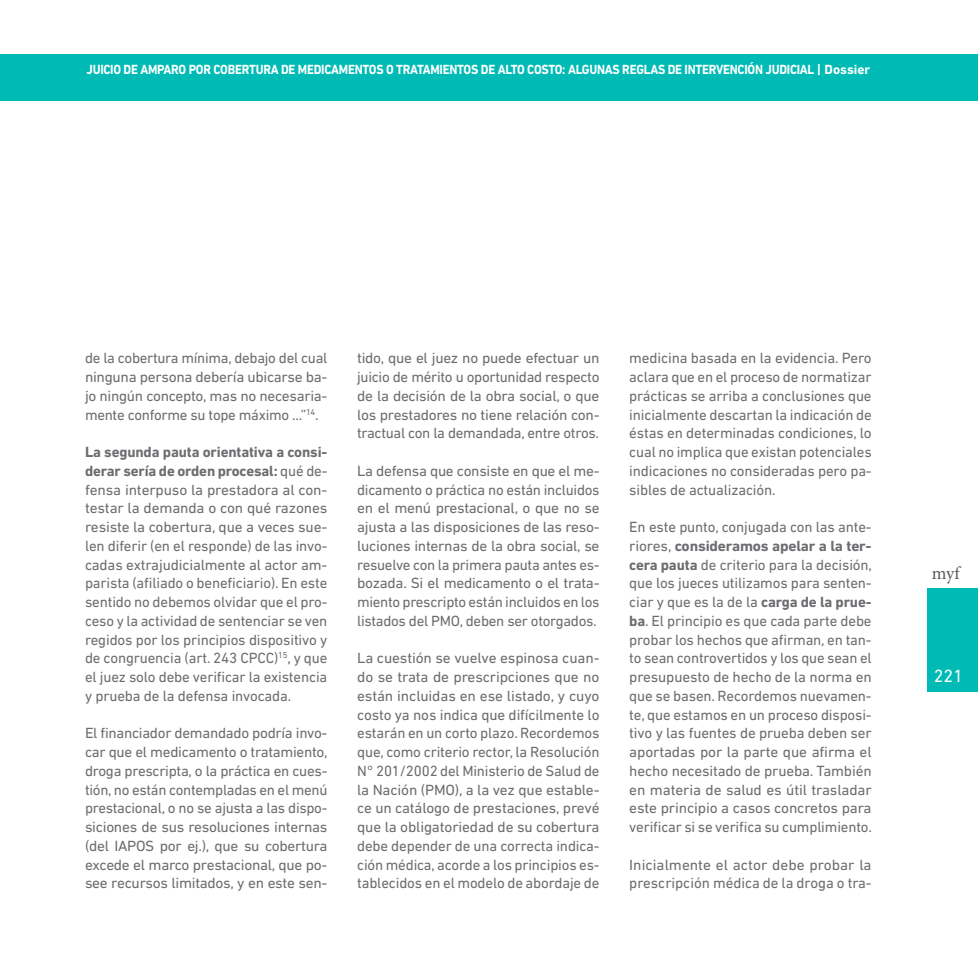
<style>
.page{position:relative;width:978px;height:978px;background:#fff}
.page>*{position:absolute;margin:0;border:0;box-sizing:border-box;transform-origin:0 0}
.t1{font:18px "Minion Pro";color:#57585a}
.t2{font:18px "DIN Next LT Pro";color:#fff}
.t3{font:15px/18.8px "DIN Next LT Pro";letter-spacing:-.01em;color:#6c6d70;text-align:justify}
.NOT_Cuerpo_minion_9{font:700 13.5px "DIN Next LT Pro";letter-spacing:-.02em;color:#fff;scale:.91 1}
.s1{font-weight:700}
</style>
<div class="page">
<div style="left:927px;top:588px;width:51px;height:104px;background:#00bbb5"></div>
<div style="left:0;top:54px;width:978px;height:47px;background:#00bbb5"></div>
<p class="NOT_Cuerpo_minion_9" style="left:87px;top:61px;width:863px">JUICIO DE AMPARO POR COBERTURA DE MEDICAMENTOS O TRATAMIENTOS DE ALTO COSTO: ALGUNAS REGLAS DE INTERVENCIÓN JUDICIAL | Dossier</p>
<p class="t3" style="left:85px;top:349px;width:244px">de la cobertura mínima, debajo del cual ninguna persona debería ubicarse ba&shy;jo ningún concepto, mas no necesaria&shy;mente conforme su tope máximo ...”<sup>14</sup>.</p>
<p class="t3" style="left:85px;top:442px;width:244px"><span class="s1">La segunda pauta orientativa a consi&shy;derar sería de orden procesal:</span> qué de&shy;fensa interpuso la prestadora al con&shy;testar la demanda o con qué razones resiste la cobertura, que a veces sue&shy;len diferir (en el responde) de las invo&shy;cadas extrajudicialmente al actor am&shy;parista (afiliado o beneficiario). En este sentido no debemos olvidar que el pro&shy;ceso y la actividad de sentenciar se ven regidos por los principios dispositivo y de congruencia (art. 243 CPCC)<sup>15</sup>, y que el juez solo debe verificar la existencia y prueba de la defensa invocada.</p>
<p class="t3" style="left:85px;top:724px;width:244px">El financiador demandado podría invo&shy;car que el medicamento o tratamiento, droga prescripta, o la práctica en cues&shy;tión, no están contempladas en el menú prestacional, o no se ajusta a las dispo&shy;siciones de sus resoluciones internas (del IAPOS por ej.), que su cobertura excede el marco prestacional, que po&shy;see recursos limitados, y en este sen-</p>
<p class="t3" style="left:357px;top:349px;width:244px">tido, que el juez no puede efectuar un juicio de mérito u oportunidad respecto de la decisión de la obra social, o que los prestadores no tiene relación con&shy;tractual con la demandada, entre otros.</p>
<p class="t3" style="left:357px;top:461px;width:244px">La defensa que consiste en que el me&shy;dicamento o práctica no están incluidos en el menú prestacional, o que no se ajusta a las disposiciones de las reso&shy;luciones internas de la obra social, se resuelve con la primera pauta antes es&shy;bozada. Si el medicamento o el trata&shy;miento prescripto están incluidos en los listados del PMO, deben ser otorgados.</p>
<p class="t3" style="left:357px;top:649px;width:244px">La cuestión se vuelve espinosa cuan&shy;do se trata de prescripciones que no están incluidas en ese listado, y cuyo costo ya nos indica que difícilmente lo estarán en un corto plazo. Recordemos que, como criterio rector, la Resolución N° 201/2002 del Ministerio de Salud de la Nación (PMO), a la vez que estable&shy;ce un catálogo de prestaciones, prevé que la obligatoriedad de su cobertura debe depender de una correcta indica&shy;ción médica, acorde a los principios es&shy;tablecidos en el modelo de abordaje de</p>
<p class="t3" style="left:629px;top:349px;width:244px">medicina basada en la evidencia. Pero aclara que en el proceso de normatizar prácticas se arriba a conclusiones que inicialmente descartan la indicación de éstas en determinadas condiciones, lo cual no implica que existan potenciales indicaciones no consideradas pero pa&shy;sibles de actualización.</p>
<p class="t3" style="left:629px;top:517px;width:244px">En este punto, conjugada con las ante&shy;riores, <span class="s1">consideramos apelar a la ter&shy;cera pauta</span> de criterio para la decisión, que los jueces utilizamos para senten&shy;ciar y que es la de la <span class="s1">carga de la prue&shy;ba</span>. El principio es que cada parte debe probar los hechos que afirman, en tan&shy;to sean controvertidos y los que sean el presupuesto de hecho de la norma en que se basen. Recordemos nuevamen&shy;te, que estamos en un proceso disposi&shy;tivo y las fuentes de prueba deben ser aportadas por la parte que afirma el hecho necesitado de prueba. También en materia de salud es útil trasladar este principio a casos concretos para verificar si se verifica su cumplimiento.</p>
<p class="t3" style="left:629px;top:855px;width:244px">Inicialmente el actor debe probar la prescripción médica de la droga o tra-</p>
<p class="t1" style="left:932px;top:561px;width:29px">myf</p>
<p class="t2" style="left:934px;top:666px;width:31px">221</p>
</div>
